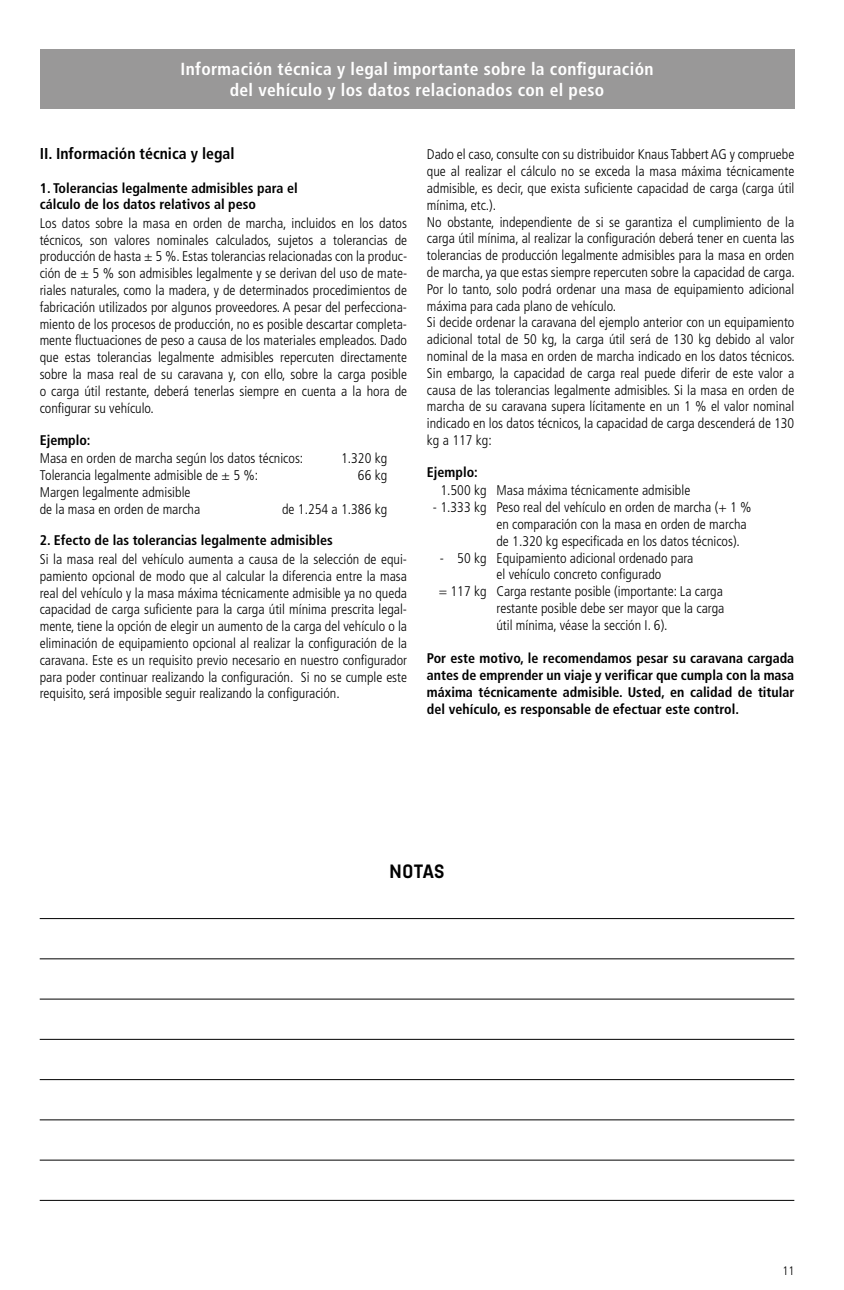
<style>
.page{position:relative;width:844px;height:1290px;background:#fff}
.page>*{position:absolute;margin:0;border:0;box-sizing:border-box;transform-origin:0 0}
.t1{font:700 19.25px "Abel Pro";color:#000}
.t2{font:700 condensed 17.5px/21px "Frutiger LT Std";letter-spacing:.02em;color:#fff;text-align:center}
.t3{font:700 condensed 15.75px "Frutiger LT Std";color:#000}
.t4{font:300 condensed 14px/16.8px "Frutiger LT Std";color:#000}
.t5{font:700 condensed 14px/16.8px "Frutiger LT Std";color:#000}
.t6{font:300 condensed 12.25px "Frutiger LT Std";color:#000}
</style>
<div class="page">
<div style="left:40px;top:50px;width:754px;height:59px;background:#999898"></div>
<hr style="left:40px;top:918px;width:754px;height:1px;background:#000">
<hr style="left:40px;top:958px;width:754px;height:1px;background:#000">
<hr style="left:40px;top:999px;width:754px;height:1px;background:#000">
<hr style="left:40px;top:1039px;width:754px;height:1px;background:#000">
<hr style="left:40px;top:1079px;width:754px;height:1px;background:#000">
<hr style="left:40px;top:1119px;width:754px;height:1px;background:#000">
<hr style="left:40px;top:1160px;width:754px;height:1px;background:#000">
<hr style="left:40px;top:1200px;width:754px;height:1px;background:#000">
<p class="t2" style="left:180px;top:59px;width:474px">Información técnica y legal importante sobre la configuración del vehículo y los datos relacionados con el peso</p>
<p class="t3" style="left:40px;top:144px;width:196px">II. Información técnica y legal</p>
<p class="t5" style="left:40px;top:179px;width:259px">1. Tolerancias legalmente admisibles para el cálculo de los datos relativos al peso</p>
<p class="t4" style="left:40px;top:215px;width:369px;text-align:justify">Los datos sobre la masa en orden de marcha, incluidos en los datos técnicos, son valores nominales calculados, sujetos a tolerancias de producción de hasta ± 5 %. Estas tolerancias relacionadas con la produc&shy;ción de ± 5 % son admisibles legalmente y se derivan del uso de mate&shy;riales naturales, como la madera, y de determinados procedimientos de fabricación utilizados por algunos proveedores. A pesar del perfecciona&shy;miento de los procesos de producción, no es posible descartar completa&shy;mente fluctuaciones de peso a causa de los materiales empleados. Dado que estas tolerancias legalmente admisibles repercuten directamente sobre la masa real de su caravana y, con ello, sobre la carga posible o carga útil restante, deberá tenerlas siempre en cuenta a la hora de configurar su vehículo.</p>
<p class="t5" style="left:40px;top:431px;width:52px">Ejemplo:</p>
<p class="t4" style="left:40px;top:450px;width:265px">Masa en orden de marcha según los datos técnicos:</p>
<p class="t4" style="left:341px;top:450px;width:48px">1.320 kg</p>
<p class="t4" style="left:40px;top:467px;width:220px">Tolerancia legalmente admisible de ± 5 %:</p>
<p class="t4" style="left:358px;top:467px;width:31px">66 kg</p>
<p class="t4" style="left:40px;top:484px;width:162px">Margen legalmente admisible de la masa en orden de marcha</p>
<p class="t4" style="left:282px;top:500px;width:107px">de 1.254 a 1.386 kg</p>
<p class="t5" style="left:40px;top:532px;width:294px">2. Efecto de las tolerancias legalmente admisibles</p>
<p class="t4" style="left:40px;top:551px;width:369px;text-align:justify">Si la masa real del vehículo aumenta a causa de la selección de equi&shy;pamiento opcional de modo que al calcular la diferencia entre la masa real del vehículo y la masa máxima técnicamente admisible ya no queda capacidad de carga suficiente para la carga útil mínima prescrita legal&shy;mente, tiene la opción de elegir un aumento de la carga del vehículo o la eliminación de equipamiento opcional al realizar la configuración de la caravana. Este es un requisito previo necesario en nuestro configurador para poder continuar realizando la configuración. Si no se cumple este requisito, será imposible seguir realizando la configuración.</p>
<p class="t4" style="left:427px;top:146px;width:369px">Dado el caso, consulte con su distribuidor Knaus Tabbert AG y compruebe que al realizar el cálculo no se exceda la masa máxima técnicamente admisible, es decir, que exista suficiente capacidad de carga (carga útil mínima, etc.).<br>No obstante, independiente de si se garantiza el cumplimiento de la carga útil mínima, al realizar la configuración deberá tener en cuenta las tolerancias de producción legalmente admisibles para la masa en orden de marcha, ya que estas siempre repercuten sobre la capacidad de carga.<br>Por lo tanto, solo podrá ordenar una masa de equipamiento adicional máxima para cada plano de vehículo.<br>Si decide ordenar la caravana del ejemplo anterior con un equipamiento adicional total de 50 kg, la carga útil será de 130 kg debido al valor nominal de la masa en orden de marcha indicado en los datos técnicos.<br>Sin embargo, la capacidad de carga real puede diferir de este valor a causa de las tolerancias legalmente admisibles. Si la masa en orden de marcha de su caravana supera lícitamente en un 1 % el valor nominal indicado en los datos técnicos, la capacidad de carga descenderá de 130 kg a 117 kg:</p>
<p class="t5" style="left:427px;top:464px;width:52px">Ejemplo:</p>
<p class="t4" style="left:440px;top:482px;width:251px">1.500 kg Masa máxima técnicamente admisible</p>
<p class="t4" style="left:496px;top:499px;width:256px;text-indent:-63px">- 1.333 kg Peso real del vehículo en orden de marcha (+ 1 % en comparación con la masa en orden de marcha de 1.320 kg especificada en los datos técnicos).</p>
<p class="t4" style="left:439px;top:549px;width:255px">- 50 kg Equipamiento adicional ordenado para</p>
<p class="t4" style="left:496px;top:566px;width:166px">el vehículo concreto configurado</p>
<p class="t4" style="left:438px;top:583px;width:285px">= 117 kg Carga restante posible (importante: La carga</p>
<p class="t4" style="left:496px;top:600px;width:229px">restante posible debe ser mayor que la carga</p>
<p class="t4" style="left:496px;top:617px;width:173px">útil mínima, véase la sección I. 6).</p>
<p class="t5" style="left:427px;top:650px;width:369px;text-align:justify">Por este motivo, le recomendamos pesar su caravana cargada antes de emprender un viaje y verificar que cumpla con la masa máxima técnicamente admisible. Usted, en calidad de titular del vehículo, es responsable de efectuar este control.</p>
<h1 class="t1" style="left:389px;top:858px;width:57px">NOTAS</h1>
<p class="t6" style="left:782px;top:1264px;width:13px">11</p>
</div>
